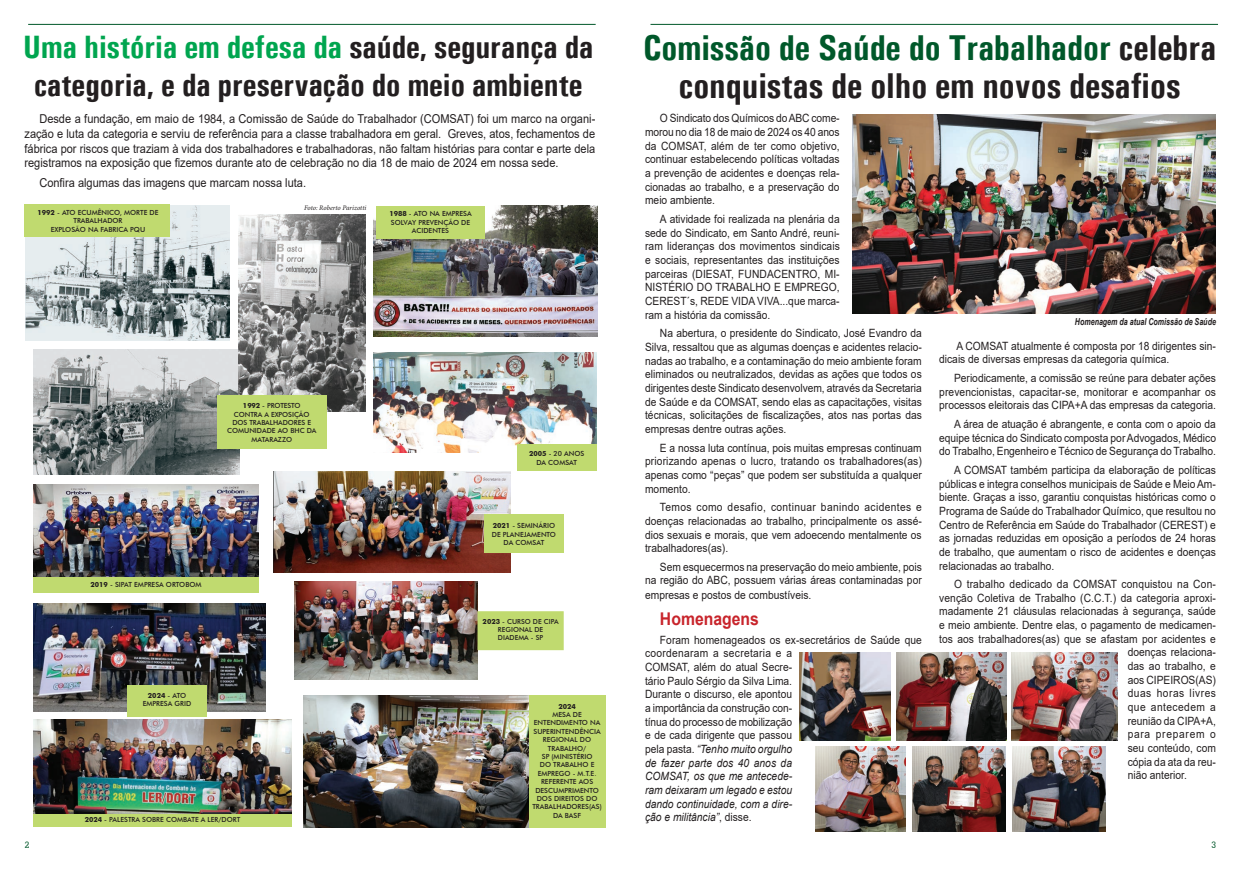
<style>
.page{position:relative;width:1241px;height:869px;background:#fff}
.page>*{position:absolute;margin:0;border:0;box-sizing:border-box;transform-origin:0 0}
.t1{font:700 condensed 35.96px/37.6px "Univers";color:#231f20;text-align:center}
.t2{font:700 condensed 32.38px/38.3px "Univers";color:#231f20;text-align:center}
.t3{font:700 17.5px "Arial";color:#c8242b;scale:.9 1}
.t4{font:12.25px/14.7px "Arial";color:#231f20;text-align:justify;scale:.9 1}
.t5{font:11.38px/13.7px "Arial";color:#231f20;text-align:justify;scale:.9 1}
.t6{font:11.38px "Arial";letter-spacing:.05em;color:#231f20;scale:.9 1}
.t7{font:11.38px "Arial";letter-spacing:.045em;color:#231f20;scale:.9 1}
.t8{font:11.38px "Arial";letter-spacing:.07em;color:#231f20;scale:.9 1}
.t9{font:italic 700 9.62px "Arial Narrow";color:#231f20;scale:.9 1}
.t10{font:9.62px "Serifa BT";color:#00582a;scale:.9 1}
.t11{font:500 7px/8.4px "Futura BT";color:#231f20;text-align:center}
.t12{font:italic 7px "Minion Pro";letter-spacing:-.01em;color:#231f20}
.t13{font:700 7px "Futura BT";color:#231f20}
.t14{font:500 6.91px/8.3px "Futura BT";color:#231f20}
.s1{color:#00a54f}
.s2{font-weight:700}
.s3{font-weight:700;font-size:7px}
.s4{color:#00582a}
.s5{font-style:italic}
</style>
<div class="page">
<hr style="left:650px;top:24px;width:567px;height:1px;background:#00582a">
<hr style="left:28px;top:24px;width:567px;height:1px;background:#00582a">
<img style="left:1011px;top:652px;width:106px;height:88px">
<img style="left:799px;top:652px;width:91px;height:88px">
<img style="left:1012px;top:746px;width:93px;height:85px">
<img style="left:912px;top:746px;width:93px;height:85px">
<img style="left:815px;top:746px;width:90px;height:85px">
<img style="left:896px;top:652px;width:110px;height:88px">
<img style="left:33px;top:719px;width:258px;height:94px">
<img style="left:374px;top:205px;width:223px;height:131px">
<img style="left:374px;top:352px;width:222px;height:100px">
<img style="left:33px;top:350px;width:206px;height:124px">
<img style="left:238px;top:214px;width:127px;height:197px">
<img style="left:25px;top:205px;width:205px;height:135px">
<div style="left:24px;top:205px;width:145px;height:32px;background:#c0da6f"></div>
<div style="left:376px;top:206px;width:108px;height:32px;background:#c0da6f"></div>
<div style="left:517px;top:444px;width:79px;height:27px;background:#c0da6f"></div>
<img style="left:33px;top:484px;width:225px;height:92px">
<div style="left:33px;top:813px;width:258px;height:13px;background:#c0da6f"></div>
<img style="left:273px;top:471px;width:237px;height:101px">
<div style="left:484px;top:514px;width:79px;height:39px;background:#c0da6f"></div>
<div style="left:33px;top:576px;width:225px;height:16px;background:#c0da6f"></div>
<img style="left:33px;top:603px;width:233px;height:108px">
<img style="left:294px;top:581px;width:183px;height:98px">
<div style="left:477px;top:611px;width:86px;height:39px;background:#c0da6f;border:1px solid #c0da6f"></div>
<div style="left:217px;top:395px;width:109px;height:53px;background:#c0da6f"></div>
<div style="left:127px;top:685px;width:80px;height:31px;background:#c0da6f"></div>
<img style="left:304px;top:695px;width:225px;height:132px">
<div style="left:529px;top:695px;width:76px;height:132px;background:#c0da6f"></div>
<img style="left:852px;top:114px;width:363px;height:200px">
<h2 class="t2" style="left:23px;top:27px;width:571px"><span class="s1">Uma história em defesa da</span> saúde, segurança da categoria, e da preservação do meio ambiente</h2>
<p class="t4" style="left:24px;top:111px;width:635px;text-indent:15px">Desde a fundação, em maio de 1984, a Comissão de Saúde do Trabalhador (COMSAT) foi um marco na organi&shy;zação e luta da categoria e serviu de referência para a classe trabalhadora em geral. Greves, atos, fechamentos de fábrica por riscos que traziam à vida dos trabalhadores e trabalhadoras, não faltam histórias para contar e parte dela registramos na exposição que fizemos durante ato de celebração no dia 18 de maio de 2024 em nossa sede.</p>
<p class="t4" style="left:39px;top:175px;width:298px">Confira algumas das imagens que marcam nossa luta.</p>
<p class="t12" style="left:304px;top:203px;width:64px">Foto: Roberto Parizotti</p>
<p class="t11" style="left:37px;top:208px;width:122px"><span class="s2">1992</span> - ATO ECUMÊNICO, MORTE DE<br>TRABALHADOR<br>EXPLOSÃO NA FABRICA PQU</p>
<p class="t11" style="left:389px;top:209px;width:83px"><span class="s2">1988</span> - ATO NA EMPRESA<br>SOLVAY PREVE NÇÃO DE<br>ACIDENTES</p>
<p class="t11" style="left:243px;top:401px;width:59px"><span class="s2">1992</span> - PROTESTO</p>
<p class="t11" style="left:234px;top:409px;width:77px">CONTRA A EXPOSIÇÃO</p>
<p class="t11" style="left:232px;top:418px;width:79px">DOS TRABALHADORES E</p>
<p class="t11" style="left:227px;top:426px;width:69px">COMUNIDADE AO BHC</p>
<p class="t11" style="left:307px;top:426px;width:11px">DA</p>
<p class="t11" style="left:251px;top:435px;width:42px">MATARAZZO</p>
<p class="t11" style="left:90px;top:580px;width:112px"><span class="s2">2019</span> - SIPAT EMPRESA ORTOBOM</p>
<p class="t11" style="left:529px;top:449px;width:57px"><span class="s2">2005</span> - 20 ANOS<br>DA COMSAT</p>
<p class="t11" style="left:492px;top:521px;width:64px"><span class="s2">2021</span> - SEMINÁRIO</p>
<p class="t11" style="left:491px;top:530px;width:66px">DE PLANEJAMENTO</p>
<p class="t11" style="left:503px;top:538px;width:18px">DA COMS</p>
<p class="t11" style="left:536px;top:538px;width:9px">AT</p>
<p class="t14" style="left:498px;top:616px;width:62px;text-indent:35px">DE CIPA<br>REGIONAL DE<br>DIADEMA - SP</p>
<p class="t14" style="left:482px;top:616px;width:31px"><span class="s3">2023</span> - CURSO</p>
<p class="t11" style="left:143px;top:690px;width:50px"><span class="s2">2024</span> - ATO<br>EMPRESA GRID</p>
<p class="t13" style="left:558px;top:701px;width:19px">2024</p>
<p class="t11" style="left:532px;top:710px;width:71px">MESA DE<br>ENTENDIMENTO NA<br>SUPERINTENDÊNCIA<br>REGIONAL DO<br>TRABALHO/<br>SP (MINISTÉRIO<br>DO TRABALHO E<br>EMPREGO - M.T.E.<br>REFERENTE AOS<br>DESCUMPRIMENTO<br>DOS DIREITOS DO<br>TRABALHADORES(AS)<br>DA BASF</p>
<p class="t11" style="left:85px;top:815px;width:157px"><span class="s2">2024</span> - PALESTRA SOBRE COMBATE A LER/DORT</p>
<h1 class="t1" style="left:643px;top:29px;width:574px"><span class="s4">Comissão de Saúde do Trabalhador</span> celebra conquistas de olho em novos desafios</h1>
<p class="t5" style="left:645px;top:111px;width:218px;text-indent:15px">O Sindicato dos Químicos do ABC come&shy;morou no dia 18 de maio de 2024 os 40 anos da COMSAT, além de ter como objetivo, continuar estabelecendo políticas voltadas a prevenção de acidentes e doenças rela&shy;cionadas ao trabalho, e a preservação do meio ambiente.</p>
<p class="t5" style="left:645px;top:212px;width:218px;text-indent:15px">A atividade foi realizada na plenária da sede do Sindicato, em Santo André, reuni&shy;ram lideranças dos movimentos sindicais e sociais, representantes das instituições parceiras (DIESAT, FUNDACENTRO, MI-NISTÉRIO DO TRABALHO E EMPREGO, CEREST´s, REDE VIDA VIVA...que marca&shy;ram a história da comissão.</p>
<p class="t5" style="left:645px;top:326px;width:309px;text-indent:15px">Na abertura, o presidente do Sindicato, José Evandro da Silva, ressaltou que as algumas doenças e acidentes relacio&shy;nadas ao trabalho, e a contaminação do meio ambiente foram eliminados ou neutralizados, devidas as ações que todos os dirigentes deste Sindicato desenvolvem, através da Secretaria de Saúde e da COMSAT, sendo elas as capacitações, visitas técnicas, solicitações de fiscalizações, atos nas portas das empresas dentre outras ações.</p>
<p class="t5" style="left:645px;top:440px;width:309px;text-indent:15px">E a nossa luta contínua, pois muitas empresas continuam priorizando apenas o lucro, tratando os trabalhadores(as) apenas como “peças” que podem ser substituída a qualquer momento.</p>
<p class="t5" style="left:645px;top:500px;width:309px;text-indent:15px">Temos como desafio, continuar banindo acidentes e doenças relacionadas ao trabalho, principalmente os assé&shy;dios sexuais e morais, que vem adoecendo mentalmente os trabalhadores(as).</p>
<p class="t5" style="left:645px;top:559px;width:309px;text-align:right">Sem esquecermos na preservação do meio ambiente, pois<br>na região do ABC, possuem várias áreas contaminadas por</p>
<p class="t5" style="left:645px;top:588px;width:186px">empresas e postos de combustíveis.</p>
<h3 class="t3" style="left:660px;top:606px;width:111px">Homenagens</h3>
<p class="t5" style="left:645px;top:632px;width:309px;text-align:left;text-indent:15px">Foram homenageados os ex-secretários de Saúde que coordenaram a secretaria e a<br>COMSAT, além do atual Secre-<br>tário Paulo Sérgio da Silva Lima.<br>Durante o discurso, ele apontou<br>a importância da construção con-<br>tínua do processo de mobilização<br>e de cada dirigente que passou<br>pela pasta. <span class="s5">“Tenho muito orgulho<br>de fazer parte dos 40 anos da<br>COMSAT, os que me antecede-<br>ram deixaram um legado e estou<br>dando continuidade, com a dire-<br>ção e militância”</span>, disse.</p>
<p class="t9" style="left:1074px;top:314px;width:158px">Homenagem da atual Comissão de Saúde</p>
<p class="t5" style="left:939px;top:338px;width:309px;text-indent:17px">A COMSAT atualmente é composta por 18 dirigentes sin&shy;dicais de diversas empresas da categoria química.</p>
<p class="t5" style="left:939px;top:371px;width:309px;text-indent:15px">Periodicamente, a comissão se reúne para debater ações prevencionistas, capacitar-se, monitorar e acompanhar os processos eleitorais das CIPA+A das empresas da categoria.</p>
<p class="t5" style="left:939px;top:417px;width:309px;text-indent:15px">A área de atuação é abrangente, e conta com o apoio da equipe técnica do Sindicato composta por Advogados, Médico do Trabalho, Engenheiro e Técnico de Segurança do Trabalho.</p>
<p class="t5" style="left:939px;top:463px;width:309px;text-indent:15px">A COMSAT também participa da elaboração de políticas públicas e integra conselhos municipais de Saúde e Meio Am&shy;biente. Graças a isso, garantiu conquistas históricas como o Programa de Saúde do Trabalhador Químico, que resultou no Centro de Referência em Saúde do Trabalhador (CEREST) e as jornadas reduzidas em oposição a períodos de 24 horas de trabalho, que aumentam o risco de acidentes e doenças relacionadas ao trabalho.</p>
<p class="t5" style="left:953px;top:577px;width:292px">O trabalho dedicado da COMSAT conquistou na Con-</p>
<p class="t5" style="left:939px;top:590px;width:309px">venção Coletiva de Trabalho (C.C.T.) da categoria aproxi-</p>
<p class="t5" style="left:939px;top:604px;width:309px">madamente 21 cláusulas relacionadas à segurança, saúde</p>
<p class="t5" style="left:939px;top:618px;width:309px">e meio ambiente. Dentre elas, o pagamento de medicamen-</p>
<p class="t5" style="left:939px;top:631px;width:309px">tos aos trabalhadores(as) que se afastam por acidentes e</p>
<p class="t5" style="left:1127px;top:645px;width:99px">doenças relaciona-</p>
<p class="t5" style="left:1127px;top:659px;width:99px">das ao trabalho, e</p>
<p class="t5" style="left:1127px;top:672px;width:99px">aos CIPEIROS(AS)</p>
<p class="t6" style="left:1127px;top:685px;width:100px">duas horas livres</p>
<p class="t7" style="left:1127px;top:699px;width:100px">que antecedem a</p>
<p class="t5" style="left:1127px;top:713px;width:100px">reunião da CIPA+A,</p>
<p class="t8" style="left:1127px;top:726px;width:99px">para preparem o</p>
<p class="t5" style="left:1127px;top:740px;width:99px">seu conteúdo, com</p>
<p class="t5" style="left:1127px;top:754px;width:99px">cópia da ata da reu-</p>
<p class="t5" style="left:1127px;top:768px;width:67px">nião anterior.</p>
<p class="t10" style="left:25px;top:838px;width:7px">2</p>
<p class="t10" style="left:1211px;top:838px;width:7px">3</p>
</div>
